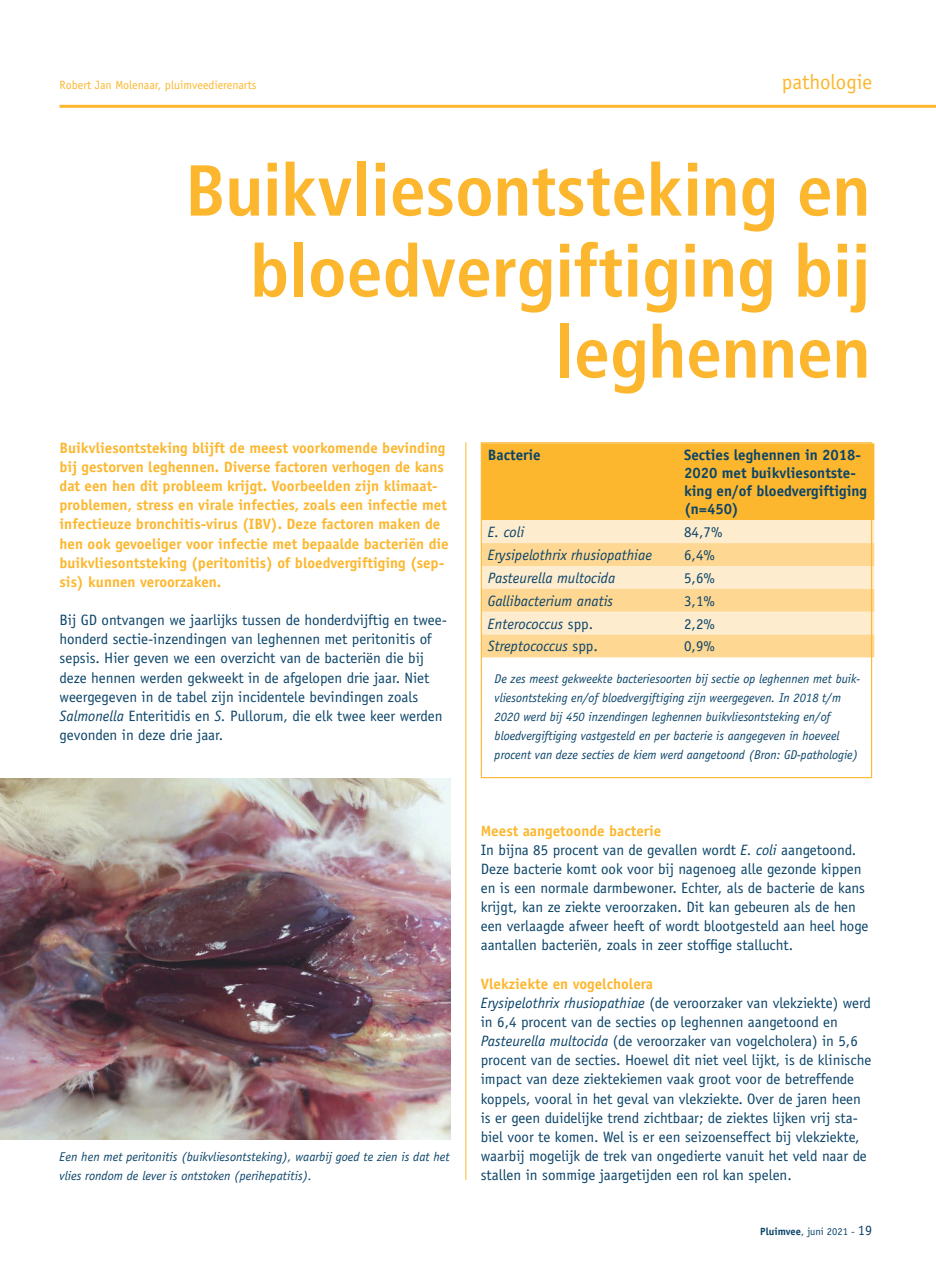
<style>
.page{position:relative;width:936px;height:1263px;background:#fff}
.page>*{position:absolute;margin:0;border:0;box-sizing:border-box;transform-origin:0 0}
.t1{font:700 condensed 72px/81px "Frutiger LT Std";color:#fcb72e;text-align:right}
.t2{font:21px "Officina Sans Std";color:#fcb72e}
.t3{font:15px/19.2px "Officina Sans Std";color:#0b4469}
.t4{font:700 15px/19.2px "Officina Sans Std";color:#fcb72e}
.t5{font:italic 15px "Officina Sans Std";color:#0b4469}
.t6{font:700 15px/18px "Officina Sans Std";color:#0b4469}
.t7{font:italic 12.75px/19.2px "Officina Sans Std";color:#0b4469}
.t8{font:12px "Officina Sans Std";color:#fcb72e}
.t9{font:10.5px "Officina Sans Std";color:#0b4469}
.s1{font-style:italic}
.s2{font-style:normal}
.s3{font-weight:700;color:#fcb72e}
.s4{font-weight:700}
.s5{font-size:14.25px}
</style>
<div class="page">
<hr style="left:60px;top:105px;width:875px;height:3px;background:#fcb72e">
<img style="left:0;top:778px;width:451px;height:362px">
<hr style="left:465px;top:442px;width:1px;height:738px;background:#fcb72e">
<svg style="left:482px;top:443px;width:392px;height:214px"></svg>
<div style="left:480px;top:442px;width:392px;height:336px;border:1px solid #fcb72e"></div>
<p class="t8" style="left:60px;top:78px;width:198px">Robert Jan Molenaar, pluimveedierenarts</p>
<h2 class="t2" style="left:781px;top:70px;width:92px">pathologie</h2>
<h1 class="t1" style="left:185px;top:150px;width:686px">Buikvliesontsteking en bloedvergiftiging bij leghennen</h1>
<p class="t4" style="left:60px;top:438px;width:390px">Buikvliesontsteking blijft de meest voorkomende bevinding bij gestorven leghennen. Diverse factoren verhogen de kans dat een hen dit probleem krijgt. Voorbeelden zijn klimaat&shy;problemen, stress en virale infecties, zoals een infectie met infectieuze bronchitis-virus (IBV). Deze factoren maken de hen ook gevoeliger voor infectie met bepaalde bacteriën die buikvliesontsteking (peritonitis) of bloedvergiftiging (sep&shy;sis) kunnen veroorzaken.</p>
<p class="t3" style="left:60px;top:610px;width:389px">Bij GD ontvangen we jaarlijks tussen de honderdvijftig en twee&shy;honderd sectie-inzendingen van leghennen met peritonitis of sepsis. Hier geven we een overzicht van de bacteriën die bij deze hennen werden gekweekt in de afgelopen drie jaar. Niet weergegeven in de tabel zijn incidentele bevindingen zoals <span class="s1">Salmonella</span> Enteritidis en <span class="s1">S.</span> Pullorum, die elk twee keer werden gevonden in deze drie jaar.</p>
<p class="t7" style="left:60px;top:1147px;width:392px">Een hen met peritonitis (buikvliesontsteking), waarbij goed te zien is dat het vlies rondom de lever is ontstoken (perihepatitis).</p>
<p class="t6" style="left:488px;top:446px;width:54px">Bacterie</p>
<p class="t6" style="left:684px;top:446px;width:184px">Secties leghennen in 2018-<br>2020 met buikvliesontste&shy;king en/of bloedvergiftiging (n=450)</p>
<p class="t5" style="left:488px;top:523px;width:38px">E. coli</p>
<p class="t3" style="left:684px;top:522px;width:40px">84,7%</p>
<p class="t5" style="left:488px;top:546px;width:166px">Erysipelothrix rhusiopathiae</p>
<p class="t3" style="left:684px;top:545px;width:32px">6,4%</p>
<p class="t5" style="left:488px;top:569px;width:129px">Pasteurella multocida</p>
<p class="t3" style="left:684px;top:568px;width:32px">5,6%</p>
<p class="t5" style="left:488px;top:592px;width:127px">Gallibacterium anatis</p>
<p class="t3" style="left:684px;top:591px;width:32px">3,1%</p>
<p class="t5" style="left:488px;top:615px;width:107px">Enterococcus <span class="s2">spp.</span></p>
<p class="t3" style="left:684px;top:614px;width:32px">2,2%</p>
<p class="t5" style="left:488px;top:638px;width:111px">Streptococcus <span class="s2">spp.</span></p>
<p class="t3" style="left:684px;top:637px;width:32px">0,9%</p>
<p class="t7" style="left:494px;top:669px;width:367px">De zes meest gekweekte bacteriesoorten bij sectie op leghennen met buik&shy;vliesontsteking en/of bloedvergiftiging zijn weergegeven. In 2018 t/m 2020 werd bij 450 inzendingen leghennen buikvliesontsteking en/of bloedvergiftiging vastgesteld en per bacterie is aangegeven in hoeveel procent van deze secties de kiem werd aangetoond (Bron: GD-pathologie)</p>
<p class="t3" style="left:480px;top:821px;width:389px"><span class="s3">Meest aangetoonde bacterie<br></span>In bijna 85 procent van de gevallen wordt <span class="s1">E. coli</span> aangetoond.<br>Deze bacterie komt ook voor bij nagenoeg alle gezonde kippen en is een normale darmbewoner. Echter, als de bacterie de kans krijgt, kan ze ziekte veroorzaken. Dit kan gebeuren als de hen een verlaagde afweer heeft of wordt blootgesteld aan heel hoge aantallen bacteriën, zoals in zeer stoffige stallucht.</p>
<p class="t3" style="left:480px;top:974px;width:392px"><span class="s3">Vlekziekte en vogelcholera<br></span><span class="s1">Erysipelothrix rhusiopathiae</span> (de veroorzaker van vlekziekte) werd in 6,4 procent van de secties op leghennen aangetoond en <span class="s1">Pasteurella multocida</span> (de veroorzaker van vogelcholera) in 5,6 procent van de secties. Hoewel dit niet veel lijkt, is de klinische impact van deze ziektekiemen vaak groot voor de betreffende koppels, vooral in het geval van vlekziekte. Over de jaren heen is er geen duidelijke trend zichtbaar; de ziektes lijken vrij sta&shy;biel voor te komen. Wel is er een seizoenseffect bij vlekziekte, waarbij mogelijk de trek van ongedierte vanuit het veld naar de stallen in sommige jaargetijden een rol kan spelen.</p>
<p class="t9" style="left:760px;top:1225px;width:113px"><span class="s4">Pluimvee</span>, juni 2021 - <span class="s5">19</span></p>
</div>
